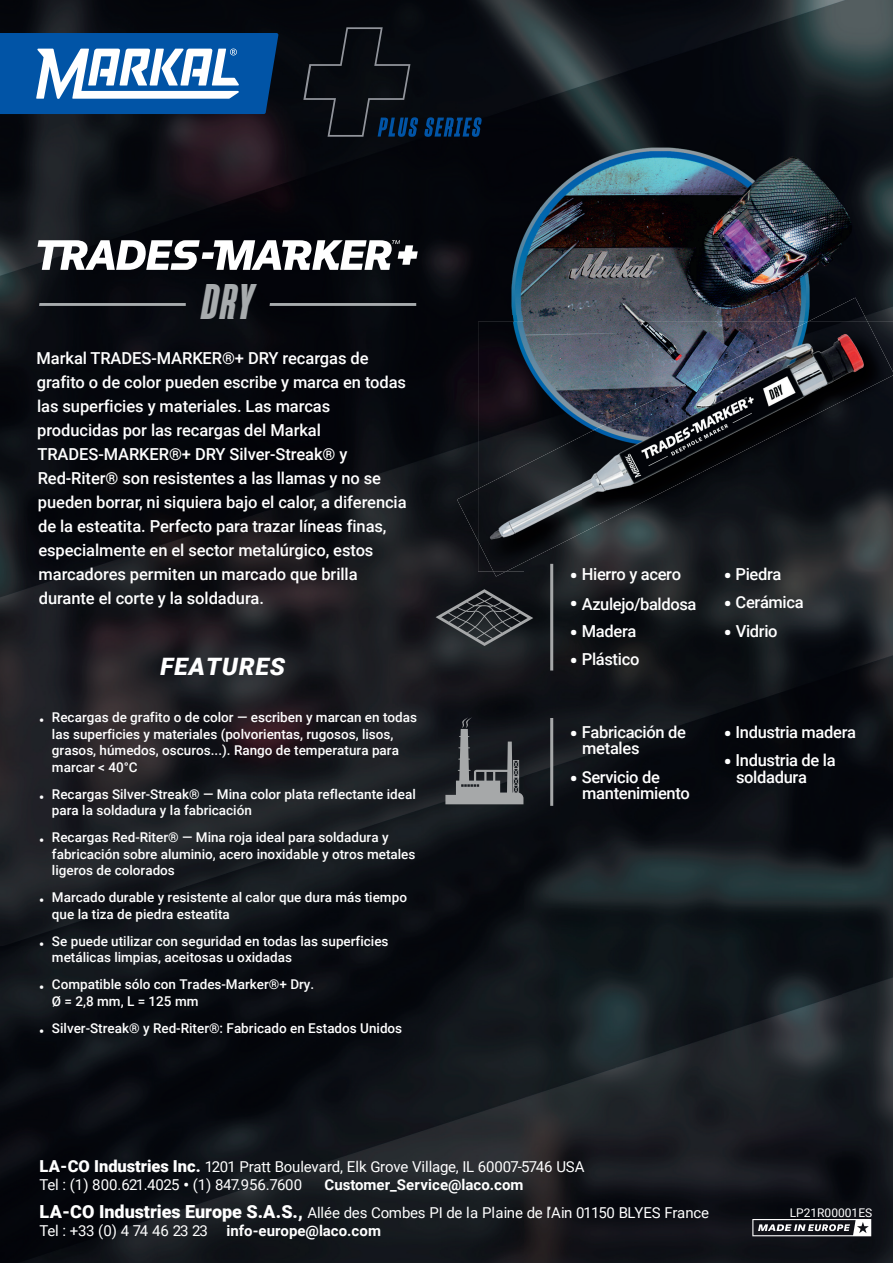
<style>
.page{position:relative;width:893px;height:1263px;background:#fff}
.page>*{position:absolute;margin:0;border:0;box-sizing:border-box;transform-origin:0 0}
.t1{font:48.6px "Sharp Grotesk Bold Italic 12";color:#a7abad}
.t2{font:italic 900 24px "Roboto";color:#fff}
.t3{font:500 16.5px/24px "Roboto";letter-spacing:-.005em;color:#fff}
.t4{font:500 16.5px "Roboto";letter-spacing:-.025em;color:#fff}
.t5{font:15px/18px "Roboto";letter-spacing:-.015em;color:#fff}
.t6{font:700 15px "Roboto";color:#fff}
.t7{font:500 13.5px/16.5px "Roboto";color:#fff}
.t8{font:12px "Roboto";color:#fff}
.s1{font-weight:900}
.s2{font-weight:900;font-size:21px}
.s3{font-weight:900;font-size:16.5px}
.s4{font-weight:900;font-size:18px}
.s5{font-weight:700}
</style>
<div class="page">
<img style="left:0;top:0;width:630px;height:315px">
<img style="left:630px;top:0;width:263px;height:322px">
<img style="left:0;top:315px;width:525px;height:948px">
<img style="left:525px;top:315px;width:106px;height:7px">
<img style="left:525px;top:572px;width:368px;height:691px">
<svg style="left:0;top:33px;width:279px;height:81px"></svg>
<svg style="left:303px;top:27px;width:115px;height:110px;background:#0e141c"></svg>
<svg style="left:424px;top:117px;width:58px;height:20px"></svg>
<svg style="left:37px;top:240px;width:381px;height:30px"></svg>
<hr style="left:39px;top:303px;width:147px;height:3px;background:#a7abad">
<hr style="left:270px;top:303px;width:146px;height:3px;background:#a7abad">
<svg style="left:752px;top:1219px;width:119px;height:17px"></svg>
<img style="left:478px;top:322px;width:415px;height:250px">
<img style="left:807px;top:298px;width:61px;height:24px">
<img style="left:457px;top:489px;width:48px;height:87px">
<img style="left:685px;top:322px;width:157px;height:150px">
<img style="left:841px;top:322px;width:52px;height:80px">
<img style="left:581px;top:383px;width:105px;height:139px">
<img style="left:478px;top:436px;width:104px;height:136px">
<img style="left:685px;top:471px;width:18px;height:10px">
<img style="left:581px;top:521px;width:24px;height:12px">
<svg style="left:445px;top:717px;width:78px;height:87px;background:#45484c"></svg>
<hr style="left:550px;top:718px;width:3px;height:88px;background:#a6a8a9">
<svg style="left:436px;top:589px;width:97px;height:57px;background:#303337"></svg>
<hr style="left:550px;top:564px;width:3px;height:106px;background:#a6a8a9">
<h1 class="t1" style="left:202px;top:271px;width:53px">DRY</h1>
<p class="t3" style="left:37px;top:345px;width:372px">Markal TRADES-MARKER®+ DRY recargas de grafito o de color pueden escribe y marca en todas las superficies y materiales. Las marcas producidas por las recargas del Markal TRADES-MARKER®+ DRY Silver-Streak® y Red-Riter® son resistentes a las llamas y no se pueden borrar, ni siquiera bajo el calor, a diferencia de la esteatita. Perfecto para trazar líneas finas, especialmente en el sector metalúrgico, estos marcadores permiten un marcado que brilla durante el corte y la soldadura.</p>
<h2 class="t2" style="left:159px;top:649px;width:132px">FEATURES</h2>
<p class="t7" style="left:52px;top:709px;width:367px;text-indent:-13px"><span class="s1">•</span> Recargas de grafito o de color — escriben y marcan en todas las superficies y materiales (polvorientas, rugosos, lisos, grasos, húmedos, oscuros...). Rango de temperatura para marcar &lt; 40°C</p>
<p class="t7" style="left:52px;top:785px;width:365px;text-indent:-13px"><span class="s1">•</span> Recargas Silver-Streak® — Mina color plata reflectante ideal para la soldadura y la fabricación</p>
<p class="t7" style="left:52px;top:829px;width:365px;text-indent:-13px"><span class="s1">•</span> Recargas Red-Riter® — Mina roja ideal para soldadura y fabricación sobre aluminio, acero inoxidable y otros metales ligeros de colorados</p>
<p class="t7" style="left:52px;top:889px;width:357px;text-indent:-13px"><span class="s1">•</span> Marcado durable y resistente al calor que dura más tiempo que la tiza de piedra esteatita</p>
<p class="t7" style="left:52px;top:932px;width:338px;text-indent:-13px"><span class="s1">•</span> Se puede utilizar con seguridad en todas las superficies metálicas limpias, aceitosas u oxidadas</p>
<p class="t7" style="left:52px;top:976px;width:264px;text-indent:-13px"><span class="s1">•</span> Compatible sólo con Trades-Marker®+ Dry.<br>Ø = 2,8 mm, L = 125 mm</p>
<p class="t7" style="left:39px;top:1019px;width:365px"><span class="s1">•</span> Silver-Streak® y Red-Riter®: Fabricado en Estados Unidos</p>
<p class="t3" style="left:570px;top:561px;width:113px"><span class="s2">•</span> Hierro y acero</p>
<p class="t4" style="left:570px;top:593px;width:128px"><span class="s2">•</span> Azulejo/baldosa</p>
<p class="t3" style="left:570px;top:618px;width:68px"><span class="s2">•</span> Madera</p>
<p class="t3" style="left:570px;top:647px;width:71px"><span class="s2">•</span> Plástico</p>
<p class="t3" style="left:582px;top:723px;width:105px;line-height:16.5px;text-indent:-12px"><span class="s2">•</span> Fabricación de metales</p>
<p class="t3" style="left:582px;top:768px;width:109px;line-height:16.5px;text-indent:-12px"><span class="s2">•</span> Servicio de mantenimiento</p>
<p class="t3" style="left:724px;top:561px;width:59px"><span class="s2">•</span> Piedra</p>
<p class="t3" style="left:724px;top:590px;width:81px"><span class="s2">•</span> Cerámica</p>
<p class="t3" style="left:724px;top:618px;width:55px"><span class="s2">•</span> Vidrio</p>
<p class="t3" style="left:724px;top:719px;width:134px"><span class="s2">•</span> Industria madera</p>
<p class="t3" style="left:736px;top:751px;width:101px;line-height:16.5px;text-indent:-12px"><span class="s2">•</span> Industria de la soldadura</p>
<p class="t5" style="left:40px;top:1157px;width:547px"><span class="s3">LA-CO Industries Inc.</span> 1201 Pratt Boulevard, Elk Grove Village, IL 60007-5746 USA<br>Tel : (1) 800.621.4025 <span class="s1">•</span> (1) 847.956.7600</p>
<p class="t6" style="left:324px;top:1174px;width:201px">Customer_Service@laco.com</p>
<p class="t5" style="left:40px;top:1203px;width:671px"><span class="s4">LA-CO Industries Europe S.A.S.,</span> Allée des Combes PI de la Plaine de l’Ain 01150 BLYES France<br>Tel : +33 (0) 4 74 46 23 23 <span class="s5">info-europe@laco.com</span></p>
<p class="t8" style="left:790px;top:1204px;width:84px">LP21R00001ES</p>
</div>
